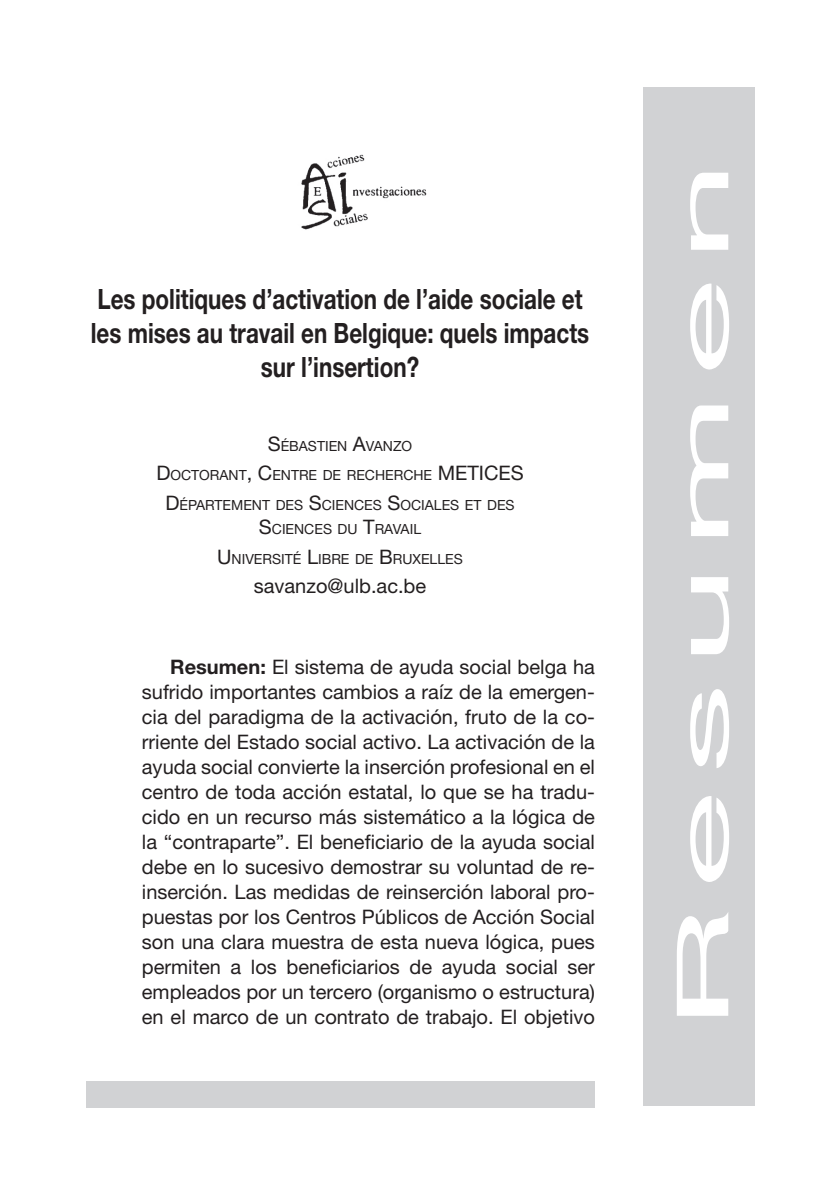
<style>
.page{position:relative;width:840px;height:1191px;background:#fff}
.page>*{position:absolute;margin:0;border:0;box-sizing:border-box;transform-origin:0 0}
.t1{font:72px "Helvetica Neue";letter-spacing:.1em;color:#fff;scale:2.5 1}
.t2{font:700 28px/33.6px "Helvetica Neue";color:#231f20;text-align:center;scale:.8 1}
.t3{font:20px/25px "Helvetica Neue";color:#231f20;text-align:justify}
.t4{font:14px/29.6px "Helvetica Neue";color:#231f20;text-align:center}
.s1{font-size:20px}
.s2{font-weight:700}
</style>
<div class="page">
<div style="left:642px;top:87px;width:112px;height:1019px;background:#d1d2d4"></div>
<div style="left:86px;top:1081px;width:508px;height:26px;background:#d1d2d4"></div>
<img style="left:301px;top:154px;width:126px;height:76px">
<h2 class="t2" style="left:91px;top:282px;width:624px">Les politiques d’activation de l’aide sociale et les mises au travail en Belgique: quels impacts sur l’insertion?</h2>
<p class="t4" style="left:156px;top:430px;width:368px"><span class="s1">S</span>ÉBASTI EN <span class="s1">A</span>VANZO<br><span class="s1">D</span>OCTORANT<span class="s1">, C</span>ENTRE DE RECH ERCH E <span class="s1">METICES<br>D</span>ÉPARTEM ENT DES <span class="s1">S</span>CI ENCES <span class="s1">S</span>OCIALES ET DES</p>
<p class="t4" style="left:217px;top:514px;width:246px"><span class="s1">S</span>CI ENCES DU <span class="s1">T</span>RAVAI L<br><span class="s1">U</span> NIVERSITÉ <span class="s1">L</span>I BRE DE <span class="s1">B</span> RUXELLES</p>
<p class="t3" style="left:254px;top:573px;width:174px">savanzo@ulb.ac.be</p>
<p class="t3" style="left:142px;top:654px;width:454px;text-indent:28px"><span class="s2">Resumen:</span> El sistema de ayuda social belga ha sufrido importantes cambios a raíz de la emergen&shy;cia del paradigma de la activación, fruto de la co&shy;rriente del Estado social activo. La activación de la ayuda social convierte la inserción profesional en el centro de toda acción estatal, lo que se ha tradu&shy;cido en un recurso más sistemático a la lógica de la “contraparte”. El beneficiario de la ayuda social debe en lo sucesivo demostrar su voluntad de re&shy;inserción. Las medidas de reinserción laboral pro&shy;puestas por los Centros Públicos de Acción Social son una clara muestra de esta nueva lógica, pues permiten a los beneficiarios de ayuda social ser empleados por un tercero (organismo o estructura) en el marco de un contrato de trabajo. El objetivo</p>
<h1 class="t1" style="left:659px;top:1029px;width:349px;rotate:-90deg">Resumen</h1>
</div>
